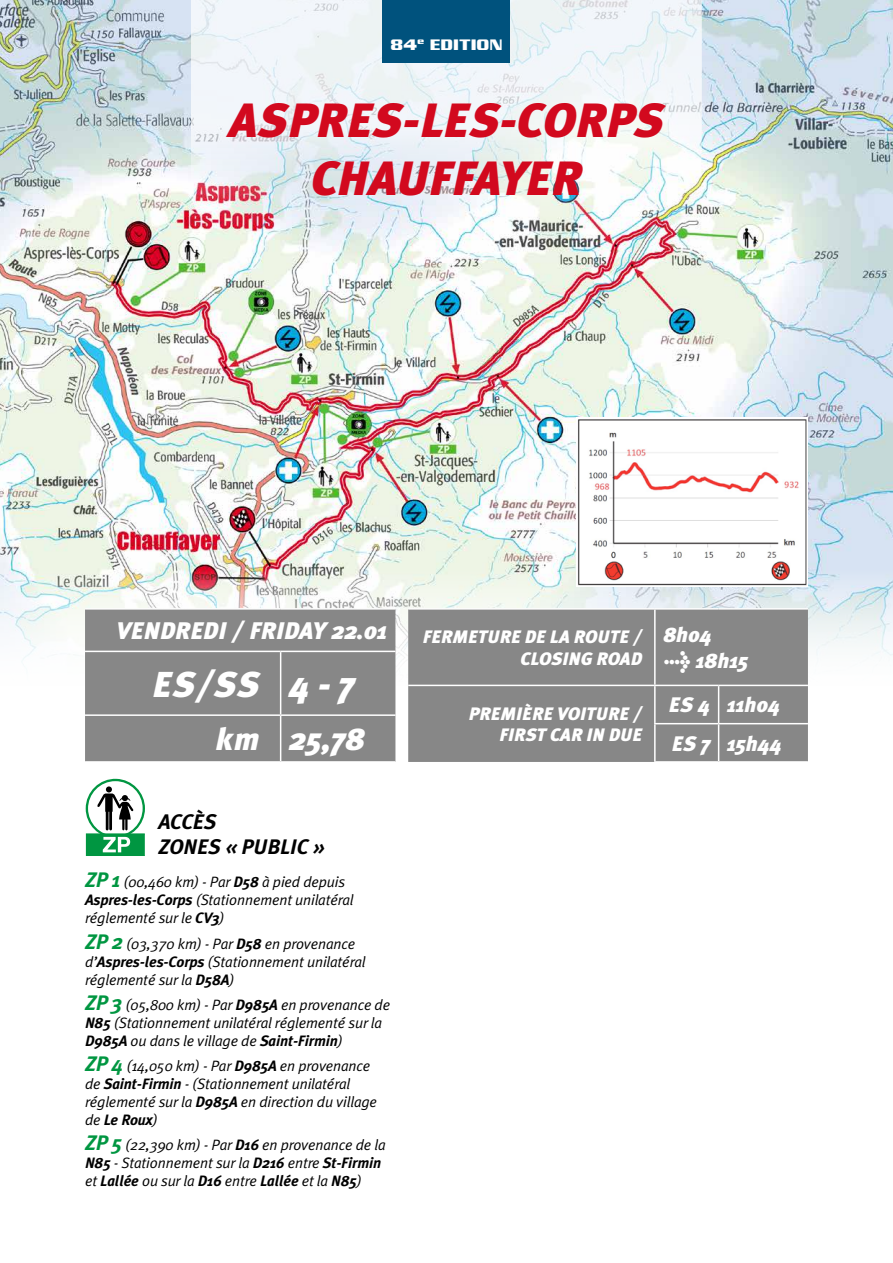
<style>
.page{position:relative;width:893px;height:1263px;background:#fff}
.page>*{position:absolute;margin:0;border:0;box-sizing:border-box;transform-origin:0 0}
.t1{font:italic 900 48px/57.6px "Meta Plus";color:#d2091e;text-align:center}
.t2{font:italic 900 36px "Meta Plus";color:#fff}
.t3{font:italic 900 31.5px "Meta Plus";color:#fff}
.t4{font:italic 900 24px "Meta Plus";color:#fff}
.t5{font:italic 900 21px/25.2px "Meta Plus";color:#fff}
.t6{font:italic 700 21px/25.2px "Meta Plus";color:#000}
.t7{font:italic 900 18px/21.6px "Meta Plus";color:#fff;text-align:right}
.t8{font:700 16.5px "Serpentine Sans ICG";color:#fff}
.t9{font:italic 15px/18px "Meta Plus Normal";letter-spacing:-.01em;color:#000}
.t10{font:italic 700 15px "Meta Plus";letter-spacing:-.02em;color:#000}
.s1{font-family:"Meta Plus";font-weight:700;font-size:21px;color:#009641}
.s2{font-family:"Meta Plus";font-weight:700}
.s3{font-family:"Meta Plus Normal";font-weight:400}
</style>
<div class="page">
<img style="left:0;top:0;width:893px;height:696px">
<div style="left:85px;top:610px;width:310px;height:151px;background:#878787"></div>
<hr style="left:280px;top:652px;width:1px;height:62px;background:#fff">
<hr style="left:85px;top:714px;width:196px;height:2px;background:#fff">
<hr style="left:281px;top:714px;width:114px;height:2px;background:#fff">
<hr style="left:280px;top:716px;width:1px;height:45px;background:#fff">
<hr style="left:85px;top:608px;width:196px;height:2px;background:#fff">
<hr style="left:281px;top:608px;width:114px;height:2px;background:#fff">
<hr style="left:85px;top:651px;width:196px;height:1px;background:#fff">
<hr style="left:281px;top:651px;width:114px;height:1px;background:#fff">
<div style="left:408px;top:610px;width:400px;height:152px;background:#878787"></div>
<hr style="left:654px;top:610px;width:2px;height:75px;background:#fff">
<hr style="left:408px;top:608px;width:247px;height:2px;background:#fff">
<hr style="left:655px;top:608px;width:64px;height:2px;background:#fff">
<hr style="left:719px;top:608px;width:89px;height:2px;background:#fff">
<hr style="left:719px;top:685px;width:89px;height:1px;background:#fff">
<hr style="left:654px;top:723px;width:65px;height:1px;background:#fff">
<hr style="left:719px;top:723px;width:89px;height:1px;background:#fff">
<hr style="left:719px;top:761px;width:89px;height:2px;background:#fff">
<hr style="left:408px;top:685px;width:247px;height:1px;background:#fff">
<hr style="left:655px;top:685px;width:64px;height:1px;background:#fff">
<hr style="left:654px;top:686px;width:2px;height:37px;background:#fff">
<hr style="left:718px;top:686px;width:1px;height:37px;background:#fff">
<hr style="left:654px;top:724px;width:2px;height:37px;background:#fff">
<hr style="left:718px;top:724px;width:1px;height:37px;background:#fff">
<hr style="left:654px;top:761px;width:65px;height:2px;background:#fff">
<svg style="left:191px;top:0;width:511px;height:255px;fill:#f0f5f8"></svg>
<svg style="left:88px;top:852px;width:55px;height:2px"></svg>
<div style="left:86px;top:833px;width:59px;height:23px;border:1px solid #009641"></div>
<svg style="left:86px;top:778px;width:59px;height:74px"></svg>
<div style="left:383px;top:0;width:127px;height:63px;background:#00527d"></div>
<img style="left:577px;top:418px;width:231px;height:168px">
<p class="t8" style="left:390px;top:35px;width:114px">84<sup>e</sup> EDITION</p>
<h1 class="t1" style="left:229px;top:92px;width:436px">ASPRES-LES-CORPS<br>CHAUFFAYER</h1>
<h3 class="t4" style="left:116px;top:617px;width:272px">VENDREDI / FRIDAY 22.01</h3>
<h2 class="t2" style="left:152px;top:663px;width:203px">ES/SS 4 - 7</h2>
<h3 class="t3" style="left:216px;top:721px;width:150px">km 25,78</h3>
<h3 class="t6" style="left:158px;top:808px;width:167px">ACCÈS<br>ZONES « PUBLIC »</h3>
<p class="t9" style="left:85px;top:873px;width:270px"><span class="s1">ZP 1</span> (00,460 km) - Par <span class="s2">D58</span> à pied depuis<br><span class="s2">Aspres-les-Corps</span> (Stationnement unilatéral réglementé sur le <span class="s2">CV3</span>)</p>
<p class="t9" style="left:85px;top:934px;width:282px"><span class="s1">ZP 2</span> (03,370 km) - Par <span class="s2">D58</span> en provenance d’<span class="s2">Aspres-les-Corps</span> (Stationnement unilatéral réglementé sur la <span class="s2">D58A</span>)</p>
<p class="t9" style="left:85px;top:995px;width:307px"><span class="s1">ZP 3</span> (05,800 km) - Par <span class="s2">D985A</span> en provenance de<br><span class="s2">N85</span> (Stationnement unilatéral réglementé sur la<br><span class="s2">D985A</span> ou dans le village de <span class="s2">Saint-Firmin</span>)</p>
<p class="t9" style="left:85px;top:1057px;width:294px"><span class="s1">ZP 4</span> (14,050 km) - Par <span class="s2">D985A</span> en provenance de <span class="s2">Saint-Firmin</span> - (Stationnement unilatéral réglementé sur la <span class="s2">D985A</span> en direction du village</p>
<p class="t10" style="left:85px;top:1111px;width:75px"><span class="s3">de</span> Le Roux<span class="s3">)</span></p>
<p class="t9" style="left:85px;top:1136px;width:302px"><span class="s1">ZP 5</span> (22,390 km) - Par <span class="s2">D16</span> en provenance de la<br><span class="s2">N85</span> - Stationnement sur la <span class="s2">D216</span> entre <span class="s2">St-Firmin </span>et <span class="s2">Lallée</span> ou sur la <span class="s2">D16</span> entre <span class="s2">Lallée</span> et la <span class="s2">N85</span>)</p>
<p class="t7" style="left:423px;top:626px;width:221px">FERMETURE DE LA ROUTE /<br>CLOSING ROAD</p>
<h3 class="t5" style="left:663px;top:623px;width:86px">8h04<br>&gt; 18h15</h3>
<p class="t7" style="left:469px;top:703px;width:175px">PREMIÈRE VOITURE /<br>FIRST CAR IN DUE</p>
<h3 class="t5" style="left:669px;top:686px;width:114px;line-height:38.2px">ES 4 11h04<br>ES 7 15h44</h3>
</div>
